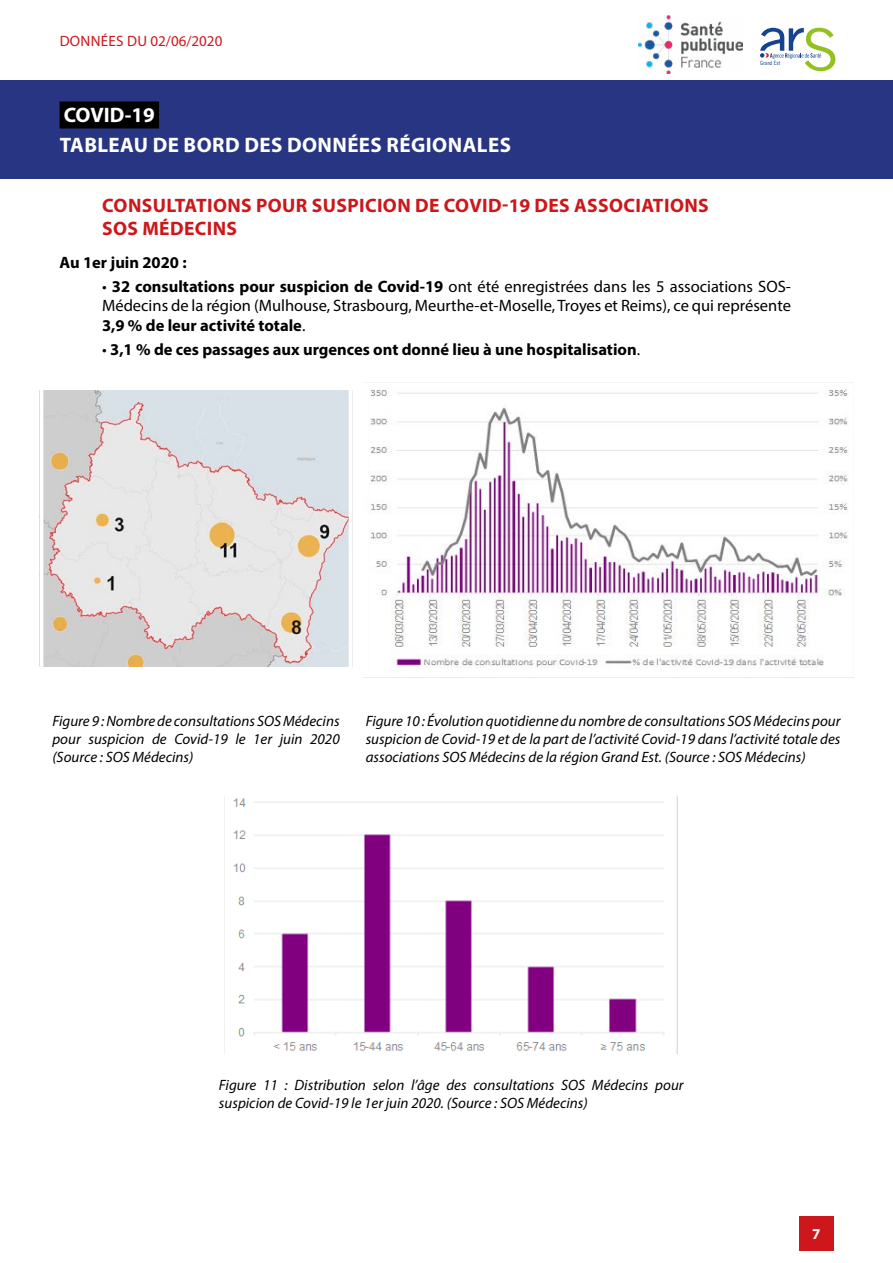
<style>
.page{position:relative;width:893px;height:1263px;background:#fff}
.page>*{position:absolute;margin:0;border:0;box-sizing:border-box;transform-origin:0 0}
.t1{font:700 21px/29.4px "Myriad Pro";letter-spacing:.02em;color:#fff}
.t2{font:700 19.5px/23.4px "Myriad Pro";letter-spacing:.02em;color:#cd171a}
.t3{font:16.5px/19.8px "Myriad Pro";color:#000;text-align:justify}
.t4{font:700 16.5px "Myriad Pro";color:#000}
.t5{font:italic 15px/18px "Myriad Pro";color:#000;text-align:justify}
.t6{font:15px "Myriad Pro";letter-spacing:.02em;color:#cd171a}
.t7{font:700 15px "Myriad Pro";color:#fff}
.t8{font:5.85px "Trade Gothic LT Std Cn 18";color:#154390}
.s1{font-weight:700}
.s2{font-weight:400}
</style>
<div class="page">
<div style="left:0;top:80px;width:893px;height:99px;background:#283583"></div>
<div style="left:60px;top:101px;width:99px;height:27px;background:#000"></div>
<div style="left:799px;top:1216px;width:34px;height:34px;background:#cd171a"></div>
<img style="left:638px;top:15px;width:104px;height:59px">
<svg style="left:760px;top:28px;width:75px;height:43px"></svg>
<img style="left:45px;top:390px;width:302px;height:276px">
<div style="left:40px;top:374px;width:312px;height:312px;border:4px solid #fff"></div>
<img style="left:369px;top:389px;width:479px;height:280px">
<img style="left:233px;top:796px;width:445px;height:258px">
<p class="t6" style="left:60px;top:31px;width:164px">DONNÉES DU 02/06/2020</p>
<h1 class="t1" style="left:60px;top:100px;width:453px">COVID-19<br>TABLEAU DE BORD DES DONNÉES RÉGIONALES</h1>
<p class="t8" style="left:760px;top:59px;width:22px">Grand Est</p>
<h2 class="t2" style="left:102px;top:193px;width:608px">CONSULTATIONS POUR SUSPICION DE COVID-19 DES ASSOCIATIONS<br>SOS MÉDECINS</h2>
<p class="t4" style="left:60px;top:251px;width:129px">Au 1er juin 2020 :</p>
<p class="t3" style="left:102px;top:276px;width:690px">• <span class="s1">32 consultations pour suspicion de Covid-19</span> ont été enregistrées dans les 5 associations SOS-Médecins de la région (Mulhouse, Strasbourg, Meurthe-et-Moselle, Troyes et Reims), ce qui représente <span class="s1">3,9 % de leur activité totale</span>.</p>
<p class="t4" style="left:102px;top:339px;width:540px"><span class="s2">•</span> 3,1 % de ces passages aux urgences ont donné lieu à une hospitalisation<span class="s2">.</span></p>
<p class="t5" style="left:52px;top:712px;width:289px">Figure 9 : Nombre de consultations SOS Médecins pour suspicion de Covid-19 le 1er juin 2020 (Source : SOS Médecins)</p>
<p class="t5" style="left:366px;top:712px;width:476px">Figure 10 : Évolution quotidienne du nombre de consultations SOS Médecins pour suspicion de Covid-19 et de la part de l’activité Covid-19 dans l’activité totale des associations SOS Médecins de la région Grand Est. (Source : SOS Médecins)</p>
<p class="t5" style="left:219px;top:1075px;width:466px">Figure 11 : Distribution selon l’âge des consultations SOS Médecins pour suspicion de Covid-19 le 1er juin 2020. (Source : SOS Médecins)</p>
<p class="t7" style="left:812px;top:1224px;width:10px">7</p>
</div>
